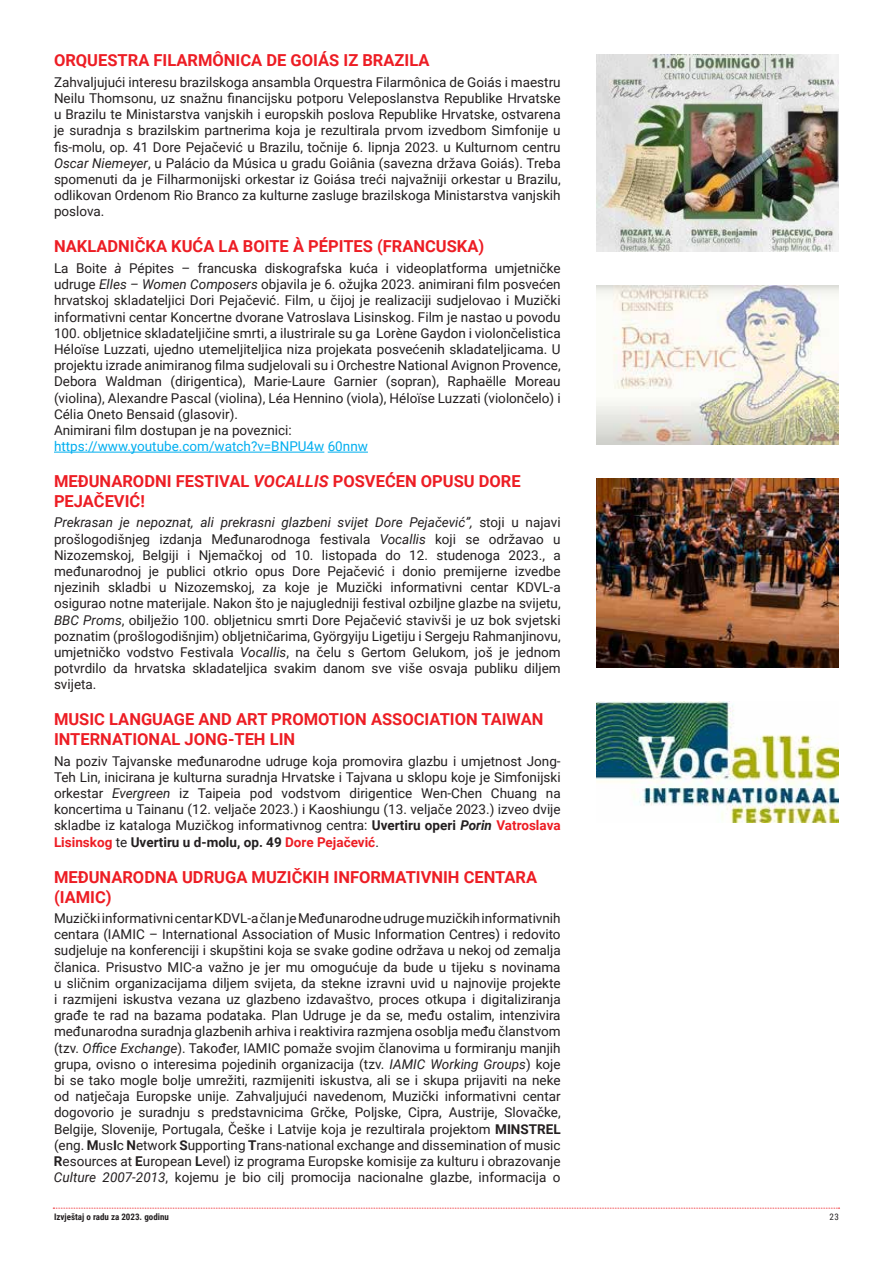
<style>
.page{position:relative;width:893px;height:1263px;background:#fff}
.page>*{position:absolute;margin:0;border:0;box-sizing:border-box;transform-origin:0 0}
.t1{font:700 16.5px/19.8px "Roboto";color:#ed1d24}
.t2{font:13.5px/16.2px "Roboto";color:#231f20;text-align:justify}
.t3{font:13.5px "Roboto";color:#00aeef}
.t4{font:700 9px "Roboto Condensed";color:#231f20}
.t5{font:9px "Roboto Condensed";color:#231f20}
.s1{font-style:italic}
.s2{font-weight:700}
.s3{font-weight:700;font-style:italic}
.s4{font-weight:700;color:#ed1d24}
</style>
<div class="page">
<svg style="left:53px;top:1208px;width:787px;height:1px"></svg>
<hr style="left:54px;top:452px;width:270px;height:1px;background:#00aeef">
<hr style="left:328px;top:452px;width:40px;height:1px;background:#00aeef">
<img style="left:597px;top:54px;width:242px;height:197px">
<img style="left:596px;top:285px;width:243px;height:160px">
<img style="left:596px;top:479px;width:243px;height:189px">
<img style="left:596px;top:702px;width:243px;height:120px">
<p class="t1" style="left:54px;top:50px;width:377px">ORQUESTRA FILARMÔNICA DE GOIÁS IZ BRAZILA</p>
<p class="t2" style="left:54px;top:73px;width:508px">Zahvaljujući interesu brazilskoga ansambla Orquestra Filarmônica de Goiás i maestru Neilu Thomsonu, uz snažnu financijsku potporu Veleposlanstva Republike Hrvatske u Brazilu te Ministarstva vanjskih i europskih poslova Republike Hrvatske, ostvarena je suradnja s brazilskim partnerima koja je rezultirala prvom izvedbom Simfonije u fis-molu, op. 41 Dore Pejačević u Brazilu, točnije 6. lipnja 2023. u Kulturnom centru <span class="s1">Oscar Niemeyer</span>, u Palácio da Música u gradu Goiânia (savezna država Goiás). Treba spomenuti da je Filharmonijski orkestar iz Goiása treći najvažniji orkestar u Brazilu, odlikovan Ordenom Rio Branco za kulturne zasluge brazilskoga Ministarstva vanjskih poslova.</p>
<p class="t1" style="left:54px;top:236px;width:432px">NAKLADNIČKA KUĆA LA BOITE À PÉPITES (FRANCUSKA)</p>
<p class="t2" style="left:54px;top:259px;width:508px;text-align:left">La Boite <span class="s1">à</span> Pépites – francuska diskografska kuća i videoplatforma umjetničke udruge <span class="s1">Elles – Women Composers</span> objavila je 6. ožujka 2023. animirani film posvećen hrvatskoj skladateljici Dori Pejačević. Film, u čijoj je realizaciji sudjelovao i Muzički informativni centar Koncertne dvorane Vatroslava Lisinskog. Film je nastao u povodu 100. obljetnice skladateljičine smrti, a ilustrirale su ga Lorène Gaydon i violončelistica Héloïse Luzzati, ujedno utemeljiteljica niza projekata posvećenih skladateljicama. U projektu izrade animiranog filma sudjelovali su i Orchestre National Avignon Provence, Debora Waldman (dirigentica), Marie-Laure Garnier (sopran), Raphaëlle Moreau (violina), Alexandre Pascal (violina), Léa Hennino (viola), Héloïse Luzzati (violončelo) i Célia Oneto Bensaid (glasovir).<br>Animirani film dostupan je na poveznici:</p>
<p class="t3" style="left:54px;top:437px;width:315px">https://www.youtube.com/watch?v=BNPU4w 60nnw</p>
<p class="t1" style="left:54px;top:471px;width:468px">MEĐUNARODNI FESTIVAL <span class="s1">VOCALLIS</span> POSVEĆEN OPUSU DORE<br>PEJAČEVIĆ!</p>
<p class="t2" style="left:54px;top:514px;width:508px"><span class="s1">Prekrasan je nepoznat, ali prekrasni glazbeni svijet Dore Pejačević”,</span> stoji u najavi prošlogodišnjeg izdanja Međunarodnoga festivala <span class="s1">Vocallis</span> koji se održavao u Nizozemskoj, Belgiji i Njemačkoj od 10. listopada do 12. studenoga 2023., a međunarodnoj je publici otkrio opus Dore Pejačević i donio premijerne izvedbe njezinih skladbi u Nizozemskoj, za koje je Muzički informativni centar KDVL-a osigurao notne materijale. Nakon što je najugledniji festival ozbiljne glazbe na svijetu, <span class="s1">BBC Proms</span>, obilježio 100. obljetnicu smrti Dore Pejačević stavivši je uz bok svjetski poznatim (prošlogodišnjim) obljetničarima, Györgyiju Ligetiju i Sergeju Rahmanjinovu, umjetničko vodstvo Festivala <span class="s1">Vocallis</span>, na čelu s Gertom Gelukom, još je jednom potvrdilo da hrvatska skladateljica svakim danom sve više osvaja publiku diljem svijeta.</p>
<p class="t1" style="left:54px;top:709px;width:491px">MUSIC LANGUAGE AND ART PROMOTION ASSOCIATION TAIWAN<br>INTERNATIONAL JONG-TEH LIN</p>
<p class="t2" style="left:54px;top:752px;width:508px">Na poziv Tajvanske međunarodne udruge koja promovira glazbu i umjetnost Jong-Teh Lin, inicirana je kulturna suradnja Hrvatske i Tajvana u sklopu koje je Simfonijski orkestar <span class="s1">Evergreen</span> iz Taipeia pod vodstvom dirigentice Wen-Chen Chuang na koncertima u Tainanu (12. veljače 2023.) i Kaoshiungu (13. veljače 2023.) izveo dvije skladbe iz kataloga Muzičkog informativnog centra: <span class="s2">Uvertiru operi</span> <span class="s3">Porin</span> <span class="s4">Vatroslava Lisinskog</span> te <span class="s2">Uvertiru u d-molu, op. 49</span> <span class="s4">Dore Pejačević</span>.</p>
<p class="t1" style="left:54px;top:866px;width:485px">MEĐUNARODNA UDRUGA MUZIČKIH INFORMATIVNIH CENTARA (IAMIC)</p>
<p class="t2" style="left:54px;top:909px;width:508px">Muzički informativni centar KDVL-a član je Međunarodne udruge muzičkih informativnih centara (IAMIC – International Association of Music Information Centres) i redovito sudjeluje na konferenciji i skupštini koja se svake godine održava u nekoj od zemalja članica. Prisustvo MIC-a važno je jer mu omogućuje da bude u tijeku s novinama u sličnim organizacijama diljem svijeta, da stekne izravni uvid u najnovije projekte i razmijeni iskustva vezana uz glazbeno izdavaštvo, proces otkupa i digitaliziranja građe te rad na bazama podataka. Plan Udruge je da se, među ostalim, intenzivira međunarodna suradnja glazbenih arhiva i reaktivira razmjena osoblja među članstvom (tzv. <span class="s1">Office Exchange</span>). Također, IAMIC pomaže svojim članovima u formiranju manjih grupa, ovisno o interesima pojedinih organizacija (tzv. <span class="s1">IAMIC Working Groups</span>) koje bi se tako mogle bolje umrežiti, razmijeniti iskustva, ali se i skupa prijaviti na neke od natječaja Europske unije. Zahvaljujući navedenom, Muzički informativni centar dogovorio je suradnju s predstavnicima Grčke, Poljske, Cipra, Austrije, Slovačke, Belgije, Slovenije, Portugala, Češke i Latvije koja je rezultirala projektom <span class="s2">MINSTREL </span>(eng. <span class="s2">M</span>us<span class="s2">I</span>c <span class="s2">N</span>etwork <span class="s2">S</span>upporting <span class="s2">T</span>rans-national exchange and dissemination of music <span class="s2">R</span>esources at <span class="s2">E</span>uropean <span class="s2">L</span>evel) iz programa Europske komisije za kulturu i obrazovanje <span class="s1">Culture 2007-2013</span>, kojemu je bio cilj promocija nacionalne glazbe, informacija o</p>
<p class="t4" style="left:54px;top:1211px;width:116px">Izvještaj o radu za 2023. godinu</p>
<p class="t5" style="left:830px;top:1211px;width:11px">23</p>
</div>
